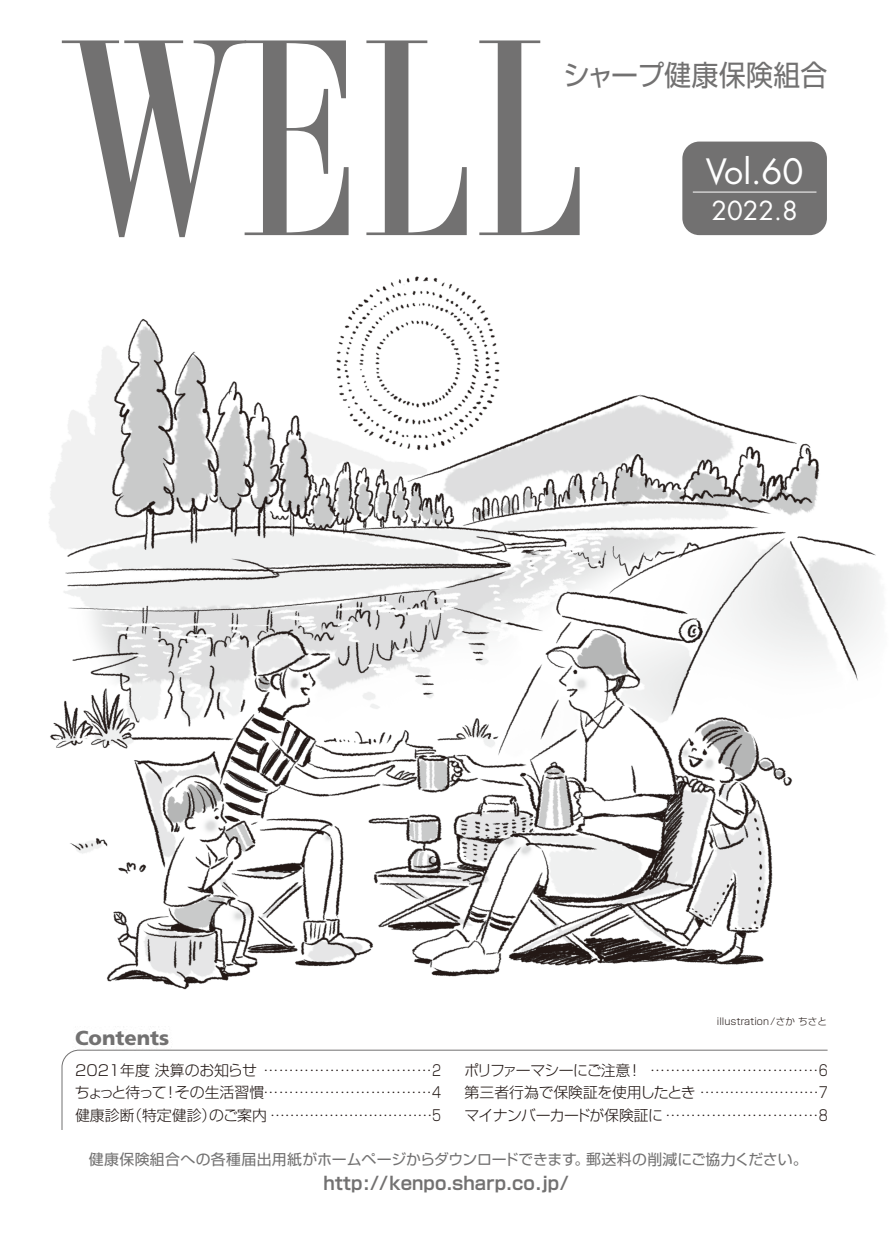
<style>
.page{position:relative;width:889px;height:1259px;background:#fff}
.page>*{position:absolute;margin:0;border:0;box-sizing:border-box;transform-origin:0 0}
.t1{font:34.05px "Futura Std";color:#fff}
.t2{font:28.65px "Shin Go Pro";letter-spacing:.01em;color:#727171;scale:.94 1}
.t3{font:25.5px "Futura Std";color:#fff}
.t4{font:900 20.25px "Frutiger LT Std";color:#727171}
.t5{font:700 18px "Shin Go Pro De";color:#727171}
.t6{font:300 14.85px/22.4px "Shin Go Pro";letter-spacing:-.02em;color:#221815;text-align:justify}
.t7{font:14.85px "Shin Go Pro";letter-spacing:-.005em;color:#727171}
.t8{font:300 9.6px "Shin Go Pro";color:#221815}
</style>
<div class="page">
<img style="left:49px;top:40px;width:830px;height:987px">
<svg style="left:62px;top:40px;width:287px;height:197px"></svg>
<svg style="left:366px;top:40px;width:101px;height:195px"></svg>
<svg style="left:479px;top:40px;width:101px;height:195px"></svg>
<div style="left:682px;top:142px;width:145px;height:93px;background:#727171;border-radius:17px"></div>
<hr style="left:693px;top:192px;width:123px;height:1px;background:#fff">
<svg style="left:61px;top:1049px;width:767px;height:81px"></svg>
<h2 class="t2" style="left:563px;top:52px;width:283px">シャープ健康保険組合</h2>
<h1 class="t1" style="left:706px;top:150px;width:99px">Vol.60</h1>
<h3 class="t3" style="left:711px;top:194px;width:88px">2022.8</h3>
<p class="t8" style="left:717px;top:1014px;width:111px">illustration /さか ちさと</p>
<h3 class="t4" style="left:75px;top:1026px;width:96px">Contents</h3>
<p class="t6" style="left:75px;top:1057px;width:368px">2021年度 決算のお知らせ ……………………………2ちょっと待って！その生活習慣……………………………4健康診断（特定健診）のご案内 ……………………………5</p>
<p class="t6" style="left:464px;top:1057px;width:365px;text-align:left">ポリファーマシーにご注意！<br>第三者行為で保険証を使用したとき ……………………7マイナンバーカードが保険証に …………………………8</p>
<p class="t6" style="left:650px;top:1057px;width:179px">……………………………6</p>
<p class="t7" style="left:89px;top:1147px;width:720px">健康保険組合への各種届出用紙がホームページからダウンロードできます。郵送料の削減にご協力ください。</p>
<p class="t5" style="left:324px;top:1168px;width:247px">http://kenpo.sharp.co.jp/</p>
</div>
